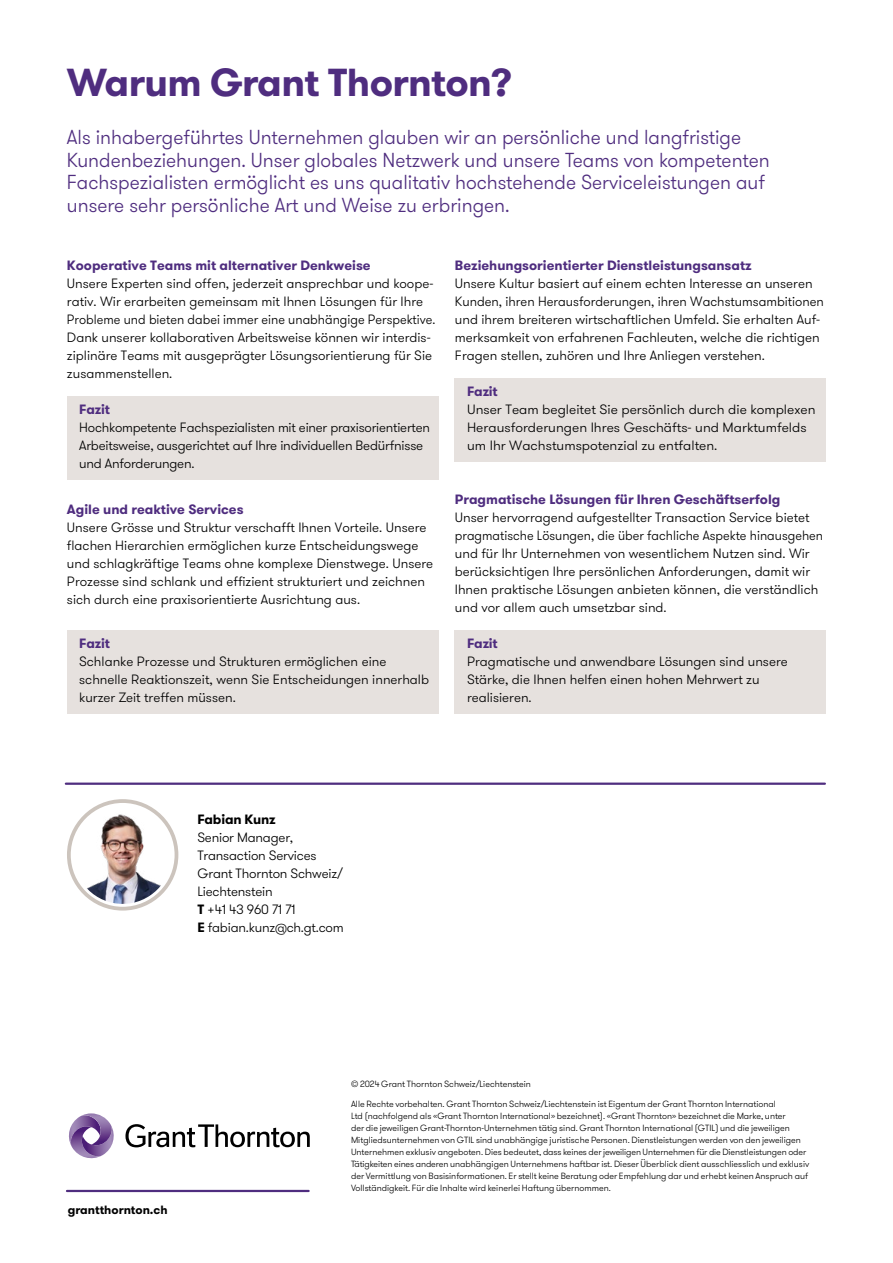
<style>
.page{position:relative;width:893px;height:1263px;background:#fff}
.page>*{position:absolute;margin:0;border:0;box-sizing:border-box;transform-origin:0 0}
.t1{font:700 39px "GT Walsheim Pro";letter-spacing:-.015em;color:#4f2d7f}
.t2{font:300 20.25px/22.5px "GT Walsheim Pro";color:#4f2d7f;scale:.96 1}
.t3{font:300 13.5px/18px "GT Walsheim Pro";color:#000}
.t4{font:700 13.5px "GT Walsheim Pro";color:#4f2d7f}
.t5{font:700 13.5px "GT Walsheim Pro";letter-spacing:-.015em;color:#000}
.t6{font:700 12px "GT Walsheim Pro";color:#000}
.t7{font:300 9px/12px "GT Walsheim Pro";color:#000}
.s1{font-weight:700}
</style>
<div class="page">
<hr style="left:67px;top:1190px;width:242px;height:2px;background:#4f2d7f">
<svg style="left:125px;top:1124px;width:185px;height:23px"></svg>
<svg style="left:68px;top:1113px;width:46px;height:46px"></svg>
<hr style="left:66px;top:782px;width:759px;height:3px;background:#4f2d7f">
<div style="left:67px;top:396px;width:371px;height:83px;background:#e6e1de"></div>
<div style="left:67px;top:630px;width:371px;height:83px;background:#e6e1de"></div>
<div style="left:455px;top:378px;width:371px;height:84px;background:#e6e1de"></div>
<div style="left:455px;top:630px;width:371px;height:83px;background:#e6e1de"></div>
<svg style="left:69px;top:801px;width:107px;height:108px"></svg>
<div style="left:67px;top:799px;width:111px;height:111px;border:4px solid #ccc4bd;border-radius:50%"></div>
<img style="left:74px;top:806px;width:98px;height:98px;border-radius:49px">
<h1 class="t1" style="left:67px;top:57px;width:447px">Warum Grant Thornton?</h1>
<p class="t2" style="left:67px;top:126px;width:734px">Als inhabergeführtes Unternehmen glauben wir an persönliche und langfristige Kundenbeziehungen. Unser globales Netzwerk und unsere Teams von kompetenten Fachspezialisten ermöglicht es uns qualitativ hochstehende Serviceleistungen auf unsere sehr persönliche Art und Weise zu erbringen.</p>
<p class="t4" style="left:67px;top:256px;width:305px">Kooperative Teams mit alternativer Denkweise</p>
<p class="t3" style="left:67px;top:275px;width:370px">Unsere Experten sind offen, jederzeit ansprechbar und koope&shy;rativ. Wir erarbeiten gemeinsam mit Ihnen Lösungen für Ihre Probleme und bieten dabei immer eine unabhängige Perspektive.<br>Dank unserer kollaborativen Arbeitsweise können wir interdis&shy;ziplinäre Teams mit ausgeprägter Lösungsorientierung für Sie zusammenstellen.</p>
<p class="t4" style="left:79px;top:400px;width:32px">Fazit</p>
<p class="t3" style="left:79px;top:418px;width:352px">Hochkompetente Fachspezialisten mit einer praxisorientierten<br>Arbeitsweise, ausgerichtet auf Ihre individuellen Bedürfnisse und Anforderungen.</p>
<p class="t4" style="left:67px;top:501px;width:178px">Agile und reaktive Services</p>
<p class="t3" style="left:67px;top:519px;width:368px">Unsere Grösse und Struktur verschafft Ihnen Vorteile. Unsere flachen Hierarchien ermöglichen kurze Entscheidungswege und schlagkräftige Teams ohne komplexe Dienstwege. Unsere Prozesse sind schlank und effizient strukturiert und zeichnen sich durch eine praxisorientierte Ausrichtung aus.</p>
<p class="t4" style="left:79px;top:634px;width:32px">Fazit</p>
<p class="t3" style="left:79px;top:652px;width:351px">Schlanke Prozesse und Strukturen ermöglichen eine schnelle Reaktionszeit, wenn Sie Entscheidungen innerhalb kurzer Zeit treffen müssen.</p>
<p class="t4" style="left:455px;top:256px;width:298px">Beziehungsorientierter Dienstleistungsansatz</p>
<p class="t3" style="left:455px;top:275px;width:371px">Unsere Kultur basiert auf einem echten Interesse an unseren Kunden, ihren Herausforderungen, ihren Wachstumsambitionen und ihrem breiteren wirtschaftlichen Umfeld. Sie erhalten Auf&shy;merksamkeit von erfahrenen Fachleuten, welche die richtigen Fragen stellen, zuhören und Ihre Anliegen verstehen.</p>
<p class="t4" style="left:467px;top:382px;width:32px">Fazit</p>
<p class="t3" style="left:467px;top:400px;width:350px">Unser Team begleitet Sie persönlich durch die komplexen<br>Herausforderungen Ihres Geschäfts- und Marktumfelds um Ihr Wachstumspotenzial zu entfalten.</p>
<p class="t4" style="left:455px;top:490px;width:327px">Pragmatische Lösungen für Ihren Geschäftserfolg</p>
<p class="t3" style="left:455px;top:509px;width:370px">Unser hervorragend aufgestellter Transaction Service bietet pragmatische Lösungen, die über fachliche Aspekte hinausgehen und für Ihr Unternehmen von wesentlichem Nutzen sind. Wir berücksichtigen Ihre persönlichen Anforderungen, damit wir Ihnen praktische Lösungen anbieten können, die verständlich und vor allem auch umsetzbar sind.</p>
<p class="t4" style="left:467px;top:634px;width:32px">Fazit</p>
<p class="t3" style="left:467px;top:652px;width:322px">Pragmatische und anwendbare Lösungen sind unsere<br>Stärke, die Ihnen helfen einen hohen Mehrwert zu realisieren.</p>
<p class="t5" style="left:197px;top:810px;width:80px">Fabian Kunz</p>
<p class="t3" style="left:197px;top:828px;width:148px">Senior Manager,<br>Transaction Services<br>Grant Thornton Schweiz/<br>Liechtenstein<br><span class="s1">T</span> +41 43 960 71 71<br><span class="s1">E</span> fabian.kunz@ch.gt.com</p>
<p class="t6" style="left:68px;top:1201px;width:101px">grantthornton.ch</p>
<p class="t7" style="left:351px;top:1078px;width:181px">© 2024 Grant Thornton Schweiz/Liechtenstein</p>
<p class="t7" style="left:351px;top:1098px;width:460px">Alle Rechte vorbehalten. Grant Thornton Schweiz/Liechtenstein ist Eigentum der Grant Thornton International<br>Ltd (nachfolgend als «Grant Thornton International» bezeichnet). «Grant Thornton» bezeichnet die Marke, unter<br>der die jeweiligen Grant-Thornton-Unternehmen tätig sind. Grant Thornton International (GTIL) und die jeweiligen Mitgliedsunternehmen von GTIL sind unabhängige juristische Personen. Dienstleistungen werden von den jeweiligen Unternehmen exklusiv angeboten. Dies bedeutet, dass keines der jeweiligen Unternehmen für die Dienstleistungen oder Tätigkeiten eines anderen unabhängigen Unternehmens haftbar ist. Dieser Überblick dient ausschliesslich und exklusiv der Vermittlung von Basisinformationen. Er stellt keine Beratung oder Empfehlung dar und erhebt keinen Anspruch auf Vollständigkeit. Für die Inhalte wird keinerlei Haftung übernommen.</p>
</div>
